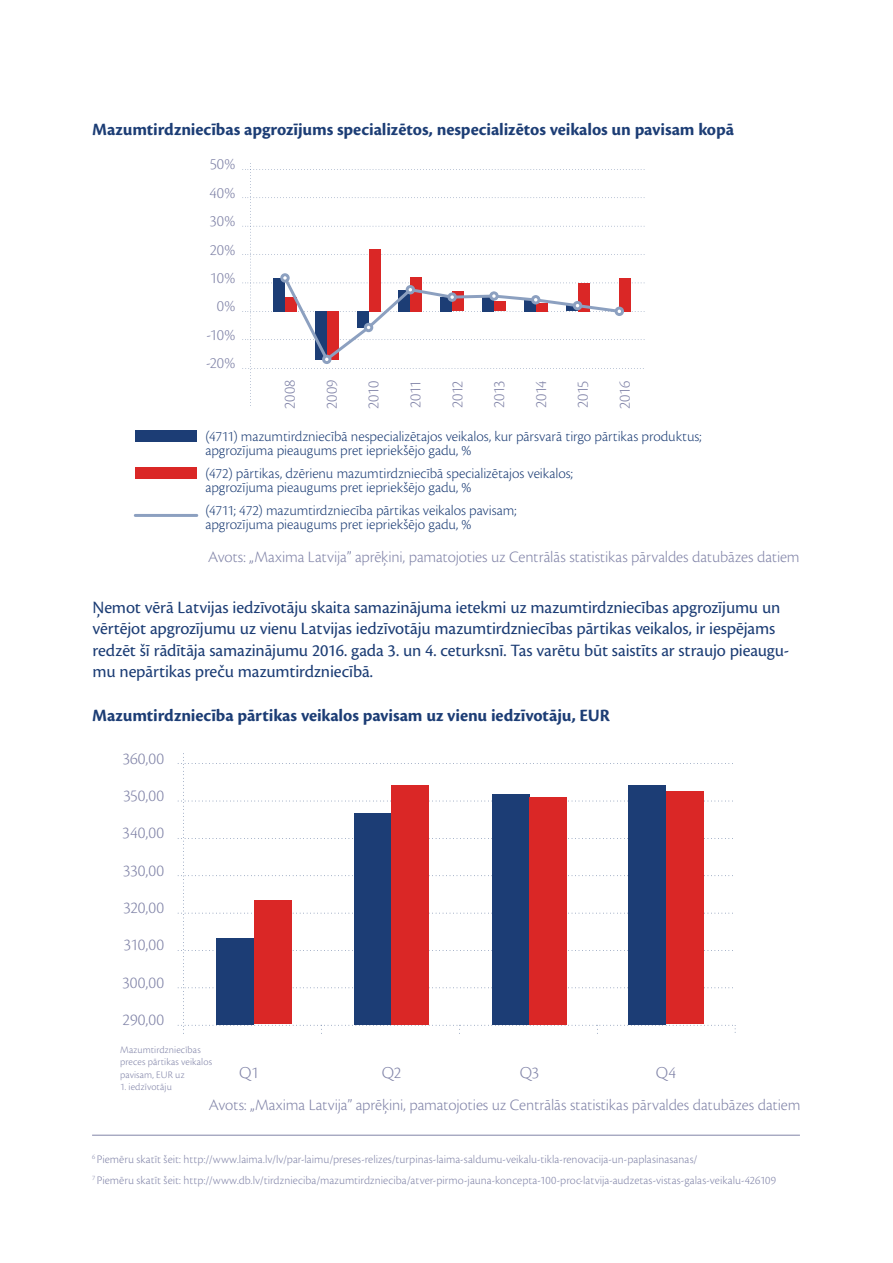
<style>
.page{position:relative;width:893px;height:1263px;background:#fff}
.page>*{position:absolute;margin:0;border:0;box-sizing:border-box;transform-origin:0 0}
.t1{font:18px/21.6px "Cronos Pro";letter-spacing:-.01em;color:#1c3d75}
.t2{font:700 18px "Cronos Pro";letter-spacing:-.005em;color:#1c3d75}
.t3{font:300 17.4px/37.3px "Cronos Pro";letter-spacing:.005em;color:#8184a8}
.t4{font:300 16.5px/28.3px "Cronos Pro";letter-spacing:-.005em;color:#8184a8;text-align:right}
.t5{font:300 15px/13.5px "Cronos Pro";color:#1c3d75}
.t6{font:300 12px/21px "Cronos Pro";letter-spacing:.005em;color:#8184a8}
.t7{font:300 10.5px/12.5px "Cronos Pro";letter-spacing:.01em;color:#8184a8}
</style>
<div class="page">
<hr style="left:92px;top:1135px;width:707px;height:1px;background:#8184a8">
<svg style="left:242px;top:163px;width:402px;height:243px"></svg>
<div style="left:135px;top:430px;width:62px;height:11px;background:#1c3d75"></div>
<div style="left:135px;top:467px;width:62px;height:11px;background:#da2726"></div>
<hr style="left:134px;top:514px;width:64px;height:3px;background:#8ca0c0">
<svg style="left:178px;top:753px;width:557px;height:281px"></svg>
<div style="left:216px;top:938px;width:38px;height:86px;background:#1c3d75"></div>
<div style="left:254px;top:901px;width:38px;height:123px;background:#da2726"></div>
<div style="left:354px;top:813px;width:37px;height:211px;background:#1c3d75"></div>
<div style="left:391px;top:785px;width:38px;height:239px;background:#da2726"></div>
<div style="left:491px;top:794px;width:38px;height:230px;background:#1c3d75"></div>
<div style="left:529px;top:797px;width:38px;height:227px;background:#da2726"></div>
<div style="left:628px;top:785px;width:38px;height:239px;background:#1c3d75"></div>
<div style="left:666px;top:791px;width:37px;height:233px;background:#da2726"></div>
<p class="t2" style="left:92px;top:119px;width:643px">Mazumtirdzniecības apgrozījums specializētos, nespecializētos veikalos un pavisam kopā</p>
<p class="t4" style="left:206px;top:150px;width:31px">50%<br>40%<br>30%<br>20%<br>10%<br>0% -10% -20%</p>
<p class="t4" style="left:275px;top:409px;width:31px;rotate:-90deg">2008</p>
<p class="t4" style="left:317px;top:409px;width:31px;rotate:-90deg">2009</p>
<p class="t4" style="left:359px;top:409px;width:30px;rotate:-90deg">2010</p>
<p class="t4" style="left:401px;top:408px;width:29px;rotate:-90deg">2011</p>
<p class="t4" style="left:443px;top:408px;width:29px;rotate:-90deg">2012</p>
<p class="t4" style="left:485px;top:408px;width:29px;rotate:-90deg">2013</p>
<p class="t4" style="left:526px;top:408px;width:29px;rotate:-90deg">2014</p>
<p class="t4" style="left:568px;top:408px;width:29px;rotate:-90deg">2015</p>
<p class="t4" style="left:610px;top:409px;width:30px;rotate:-90deg">2016</p>
<p class="t5" style="left:205px;top:430px;width:498px">(4711) mazumtirdzniecībā nespecializētajos veikalos, kur pārsvarā tirgo pārtikas produktus; apgrozījuma pieaugums pret iepriekšējo gadu, %</p>
<p class="t5" style="left:205px;top:467px;width:369px">(472) pārtikas, dzērienu mazumtirdzniecībā specializētajos veikalos; apgrozījuma pieaugums pret iepriekšējo gadu, %</p>
<p class="t5" style="left:205px;top:504px;width:312px">(4711; 472) mazumtirdzniecība pārtikas veikalos pavisam; apgrozījuma pieaugums pret iepriekšējo gadu, %</p>
<p class="t4" style="left:208px;top:543px;width:593px">Avots: „Maxima Latvija” aprēķini, pamatojoties uz Centrālās statistikas pārvaldes datubāzes datiem</p>
<p class="t1" style="left:93px;top:596px;width:698px">Ņemot vērā Latvijas iedzīvotāju skaita samazinājuma ietekmi uz mazumtirdzniecības apgrozījumu un vērtējot apgrozījumu uz vienu Latvijas iedzīvotāju mazumtirdzniecības pārtikas veikalos, ir iespējams redzēt šī rādītāja samazinājumu 2016. gada 3. un 4. ceturksnī. Tas varētu būt saistīts ar straujo pieaugu&shy;mu nepārtikas preču mazumtirdzniecībā.</p>
<p class="t2" style="left:92px;top:705px;width:519px">Mazumtirdzniecība pārtikas veikalos pavisam uz vienu iedzīvotāju, EUR</p>
<p class="t3" style="left:122px;top:739px;width:43px">360,00<br>350,00</p>
<p class="t3" style="left:122px;top:814px;width:44px;text-align:justify">340,00<br>330,00<br>320,00<br>310,00<br>300,00<br>290,00</p>
<p class="t7" style="left:120px;top:1043px;width:93px">Mazumtirdzniecības preces pārtikas veikalos pavisam, EUR uz</p>
<p class="t7" style="left:120px;top:1081px;width:53px">1. iedzīvotāju</p>
<p class="t3" style="left:239px;top:1054px;width:21px">Q1</p>
<p class="t3" style="left:381px;top:1054px;width:21px">Q2</p>
<p class="t3" style="left:519px;top:1054px;width:21px">Q3</p>
<p class="t3" style="left:656px;top:1054px;width:22px">Q4</p>
<p class="t4" style="left:209px;top:1091px;width:593px">Avots: „Maxima Latvija” aprēķini, pamatojoties uz Centrālās statistikas pārvaldes datubāzes datiem</p>
<p class="t6" style="left:92px;top:1149px;width:685px"><sup>6</sup> Piemēru skatīt šeit: http://www.laima.lv/lv/par-laimu/preses-relizes/turpinas-laima-saldumu-veikalu-tikla-renovacija-un-paplasinasanas/<br><sup>7</sup> Piemēru skatīt šeit: http://www.db.lv/tirdznieciba/mazumtirdznieciba/atver-pirmo-jauna-koncepta-100-proc-latvija-audzetas-vistas-galas-veikalu-426109</p>
</div>
